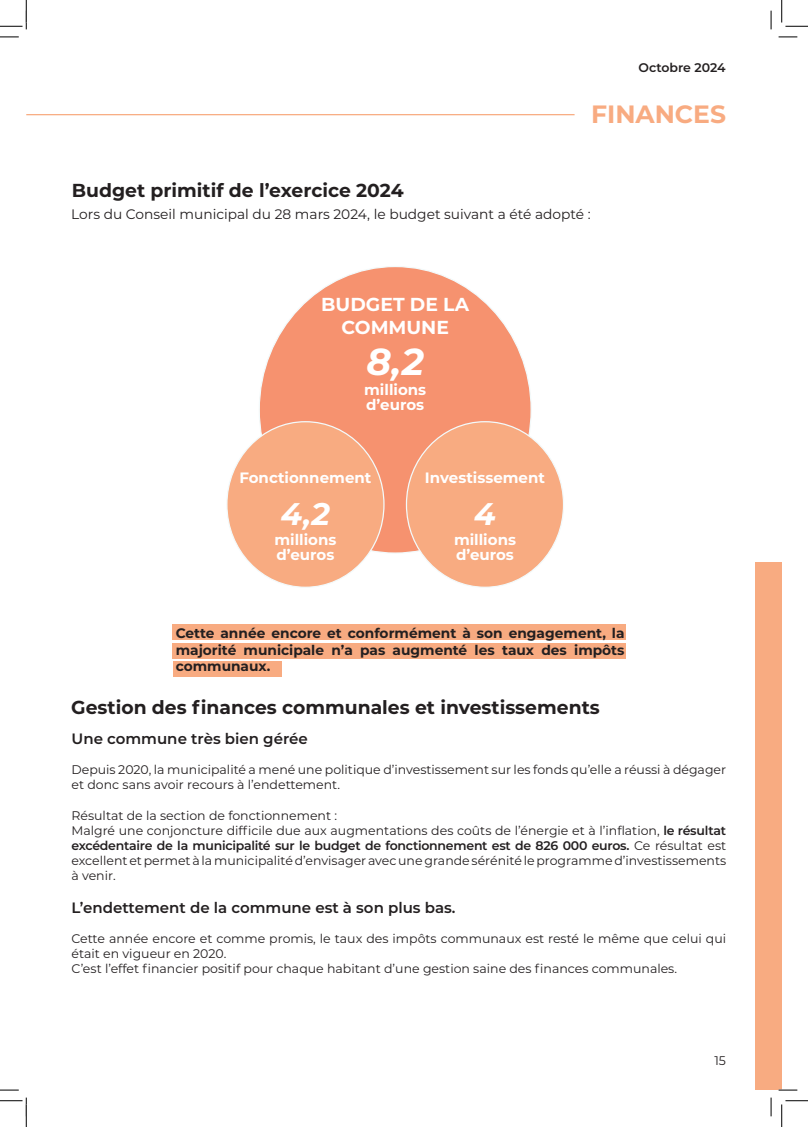
<style>
.page{position:relative;width:808px;height:1127px;background:#fff}
.page>*{position:absolute;margin:0;border:0;box-sizing:border-box;transform-origin:0 0}
.t1{font:italic 700 37.5px "Montserrat";color:#fff}
.t2{font:italic 700 31.25px "Montserrat";color:#fff}
.t3{font:700 25px "Montserrat";color:#f8ab81}
.t4{font:700 18.75px "Montserrat";color:#231f20}
.t5{font:700 18.75px/22.5px "Montserrat";color:#fff;text-align:center}
.t6{font:700 15px/15px "Montserrat";color:#fff}
.t7{font:600 15px "Montserrat";color:#231f20}
.t8{font:700 13.75px/16.5px "Montserrat";color:#231f20;text-align:justify}
.t9{font:13.75px "Montserrat";color:#231f20}
.t10{font:12.5px/15px "Montserrat";color:#231f20}
.t11{font:600 12.5px "Montserrat";letter-spacing:-.005em;color:#231f20}
.s1{font-weight:600}
</style>
<div class="page">
<div style="left:173px;top:660px;width:108px;height:16px;background:#f8ab81"></div>
<div style="left:754px;top:562px;width:27px;height:527px;background:#f8ab81"></div>
<hr style="left:26px;top:114px;width:548px;height:1px;background:#f8ab81">
<div style="left:172px;top:642px;width:454px;height:16px;background:#f8ab81"></div>
<div style="left:172px;top:624px;width:454px;height:16px;background:#f8ab81"></div>
<div style="left:259px;top:266px;width:272px;height:287px;background:#f6926f;border-radius:50%"></div>
<div style="left:227px;top:421px;width:157px;height:166px;background:#f8ab81;border-radius:50%"></div>
<div style="left:406px;top:421px;width:157px;height:166px;background:#f8ab81;border-radius:50%"></div>
<svg style="left:0;top:36px;width:19px;height:2px"></svg>
<svg style="left:778px;top:36px;width:19px;height:2px"></svg>
<svg style="left:0;top:1089px;width:19px;height:1px"></svg>
<svg style="left:778px;top:1088px;width:19px;height:2px"></svg>
<svg style="left:770px;top:11px;width:1px;height:18px"></svg>
<svg style="left:770px;top:1097px;width:1px;height:18px"></svg>
<svg style="left:0;top:0;width:27px;height:29px"></svg>
<svg style="left:0;top:1097px;width:27px;height:29px"></svg>
<svg style="left:781px;top:0;width:26px;height:27px"></svg>
<svg style="left:781px;top:1100px;width:26px;height:26px"></svg>
<p class="t11" style="left:638px;top:59px;width:89px">Octobre 2024</p>
<h3 class="t4" style="left:72px;top:177px;width:333px">Budget primitif de l’exercice 2024</h3>
<h3 class="t3" style="left:591px;top:96px;width:136px">FINANCES</h3>
<p class="t9" style="left:71px;top:204px;width:520px">Lors du Conseil municipal du 28 mars 2024, le budget suivant a été adopté :</p>
<h3 class="t5" style="left:321px;top:292px;width:149px">BUDGET DE LA<br>COMMUNE</h3>
<h1 class="t1" style="left:366px;top:334px;width:59px">8,2</h1>
<p class="t6" style="left:364px;top:381px;width:63px">millions d’euros</p>
<p class="t6" style="left:239px;top:470px;width:133px">Fonctionnement</p>
<h2 class="t2" style="left:281px;top:491px;width:51px">4,2</h2>
<p class="t6" style="left:274px;top:531px;width:63px">millions d’euros</p>
<p class="t6" style="left:425px;top:469px;width:121px">Investissement</p>
<h2 class="t2" style="left:474px;top:491px;width:23px">4</h2>
<p class="t6" style="left:454px;top:531px;width:63px">millions d’euros</p>
<p class="t8" style="left:176px;top:624px;width:450px">Cette année encore et conformément à son engagement, la majorité municipale n’a pas augmenté les taux des impôts communaux.</p>
<h3 class="t4" style="left:71px;top:693px;width:530px">Gestion des finances communales et investissements</h3>
<p class="t7" style="left:71px;top:728px;width:238px">Une commune très bien gérée</p>
<p class="t10" style="left:71px;top:762px;width:656px">Depuis 2020, la municipalité a mené une politique d’investissement sur les fonds qu’elle a réussi à dégager et donc sans avoir recours à l’endettement.</p>
<p class="t10" style="left:71px;top:807px;width:656px">Résultat de la section de fonctionnement :<br>Malgré une conjoncture difficile due aux augmentations des coûts de l’énergie et à l’inflation, <span class="s1">le résultat excédentaire de la municipalité sur le budget de fonctionnement est de 826 000 euros.</span> Ce résultat est excellent et permet à la municipalité d’envisager avec une grande sérénité le programme d’investissements à venir.</p>
<p class="t7" style="left:71px;top:896px;width:385px">L’endettement de la commune est à son plus bas.</p>
<p class="t10" style="left:71px;top:930px;width:656px">Cette année encore et comme promis, le taux des impôts communaux est resté le même que celui qui était en vigueur en 2020.<br>C’est l’effet financier positif pour chaque habitant d’une gestion saine des finances communales.</p>
<p class="t10" style="left:714px;top:1052px;width:13px">15</p>
</div>
